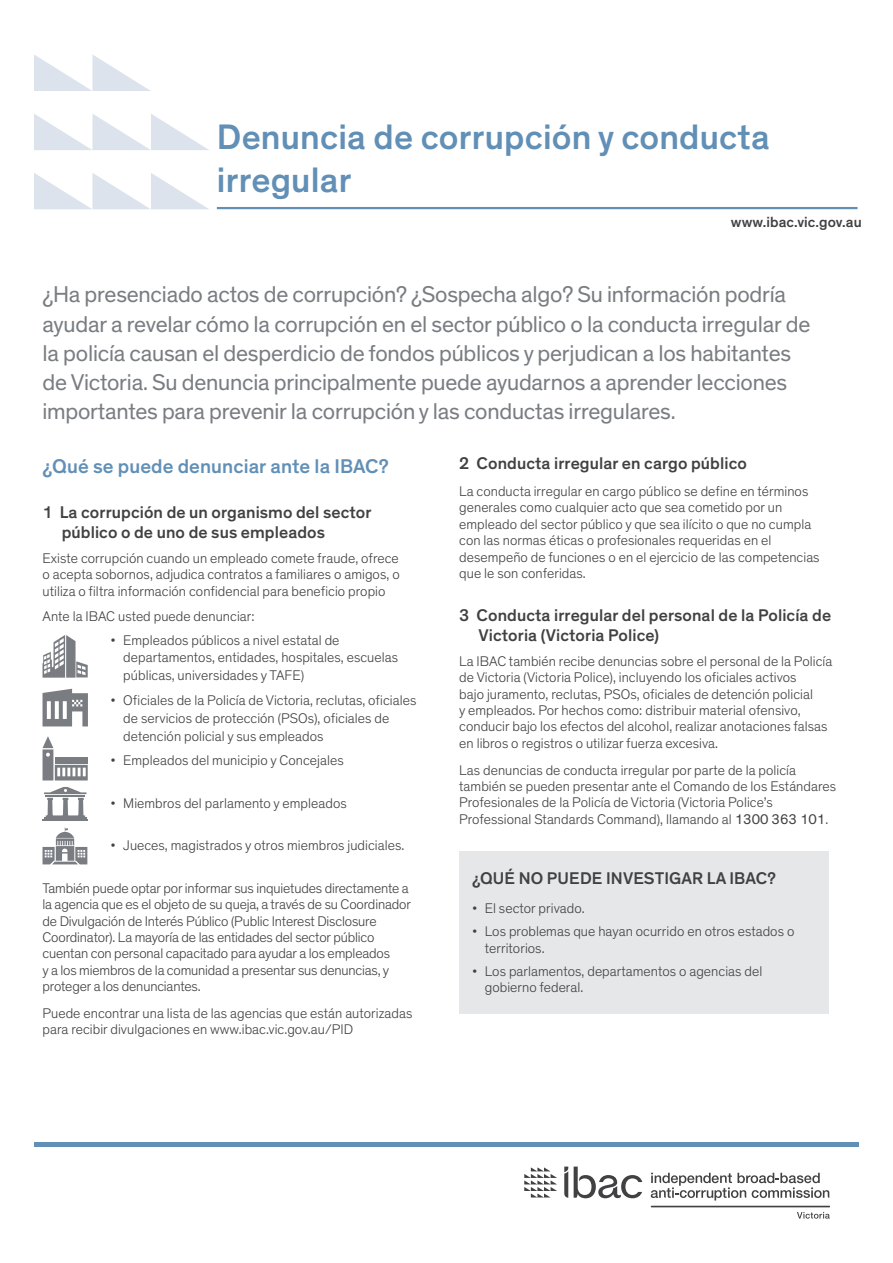
<style>
.page{position:relative;width:893px;height:1263px;background:#fff}
.page>*{position:absolute;margin:0;border:0;box-sizing:border-box;transform-origin:0 0}
.t1{font:500 36px/43.2px "Theinhardt";letter-spacing:.005em;color:#618fb6}
.t2{font:23.25px/29.2px "Theinhardt";letter-spacing:-.01em;color:#797d82}
.t3{font:500 20.25px "Theinhardt";letter-spacing:.005em;color:#618fb6}
.t4{font:500 17.25px/20px "Theinhardt";letter-spacing:.005em;color:#414042}
.t5{font:500 15px "Theinhardt";letter-spacing:.005em;color:#414042}
.t6{font:300 14.25px/16.4px "Theinhardt";letter-spacing:.005em;color:#414042}
.s1{font-weight:400}
</style>
<div class="page">
<svg style="left:651px;top:1172px;width:178px;height:28px"></svg>
<svg style="left:574px;top:1166px;width:68px;height:32px"></svg>
<svg style="left:564px;top:1166px;width:4px;height:32px"></svg>
<svg style="left:524px;top:1167px;width:33px;height:30px"></svg>
<svg style="left:797px;top:1212px;width:33px;height:6px"></svg>
<hr style="left:651px;top:1206px;width:179px;height:1px;background:#414042">
<div style="left:34px;top:1142px;width:825px;height:5px;background:#618fb6"></div>
<svg style="left:34px;top:55px;width:116px;height:36px"></svg>
<svg style="left:34px;top:114px;width:175px;height:36px"></svg>
<svg style="left:34px;top:173px;width:174px;height:36px"></svg>
<hr style="left:217px;top:207px;width:640px;height:2px;background:#618fb6">
<div style="left:459px;top:851px;width:370px;height:162px;background:#e6e7e8"></div>
<svg style="left:43px;top:736px;width:45px;height:44px"></svg>
<svg style="left:43px;top:635px;width:45px;height:43px"></svg>
<svg style="left:43px;top:689px;width:45px;height:37px"></svg>
<svg style="left:43px;top:827px;width:44px;height:37px"></svg>
<hr style="left:44px;top:817px;width:42px;height:2px;background:#797d82">
<hr style="left:43px;top:820px;width:45px;height:1px;background:#797d82">
<svg style="left:44px;top:787px;width:42px;height:30px"></svg>
<h1 class="t1" style="left:217px;top:116px;width:554px">Denuncia de corrupción y conducta irregular</h1>
<p class="t5" style="left:731px;top:213px;width:132px">www.ibac.vic.gov.au</p>
<p class="t2" style="left:43px;top:281px;width:769px">¿Ha presenciado actos de corrupción? ¿Sospecha algo? Su información podría ayudar a revelar cómo la corrupción en el sector público o la conducta irregular de la policía causan el desperdicio de fondos públicos y perjudican a los habitantes de Victoria. Su denuncia principalmente puede ayudarnos a aprender lecciones importantes para prevenir la corrupción y las conductas irregulares.</p>
<h3 class="t3" style="left:43px;top:454px;width:348px">¿Qué se puede denunciar ante la IBAC?</h3>
<p class="t4" style="left:62px;top:503px;width:311px;text-indent:-19px">1 La corrupción de un organismo del sector público o de uno de sus empleados</p>
<p class="t6" style="left:43px;top:550px;width:359px;text-align:justify">Existe corrupción cuando un empleado comete fraude, ofrece o acepta sobornos, adjudica contratos a familiares o amigos, o utiliza o filtra información confidencial para beneficio propio</p>
<p class="t6" style="left:43px;top:608px;width:214px">Ante la IBAC usted puede denunciar:</p>
<p class="t4" style="left:459px;top:454px;width:289px">2 Conducta irregular en cargo público</p>
<p class="t6" style="left:459px;top:483px;width:362px">La conducta irregular en cargo público se define en términos generales como cualquier acto que sea cometido por un empleado del sector público y que sea ilícito o que no cumpla con las normas éticas o profesionales requeridas en el desempeño de funciones o en el ejercicio de las competencias que le son conferidas.</p>
<p class="t4" style="left:478px;top:606px;width:354px;text-indent:-19px">3 Conducta irregular del personal de la Policía de<br>Victoria (Victoria Police)</p>
<p class="t6" style="left:459px;top:653px;width:375px">La IBAC también recibe denuncias sobre el personal de la Policía de Victoria (Victoria Police), incluyendo los oficiales activos<br>bajo juramento, reclutas, PSOs, oficiales de detención policial<br>y empleados. Por hechos como: distribuir material ofensivo, conducir bajo los efectos del alcohol, realizar anotaciones falsas en libros o registros o utilizar fuerza excesiva.</p>
<p class="t6" style="left:459px;top:762px;width:378px">Las denuncias de conducta irregular por parte de la policía también se pueden presentar ante el Comando de los Estándares Profesionales de la Policía de Victoria (Victoria Police’s Professional Standards Command), llamando al <span class="s1">1300 363 101</span>.</p>
<p class="t6" style="left:123px;top:631px;width:276px;line-height:17.9px;text-indent:-13px">• Empleados públicos a nivel estatal de departamentos, entidades, hospitales, escuelas públicas, universidades y TAFE)</p>
<p class="t6" style="left:123px;top:691px;width:295px;line-height:17.9px;text-indent:-13px">• Oficiales de la Policía de Victoria, reclutas, oficiales de servicios de protección (PSOs), oficiales de detención policial y sus empleados</p>
<p class="t6" style="left:111px;top:753px;width:235px">• Empleados del municipio y Concejales</p>
<p class="t6" style="left:111px;top:795px;width:238px">• Miembros del parlamento y empleados</p>
<p class="t6" style="left:111px;top:838px;width:295px">• Jueces, magistrados y otros miembros judiciales.</p>
<p class="t6" style="left:43px;top:880px;width:370px">También puede optar por informar sus inquietudes directamente a la agencia que es el objeto de su queja, a través de su Coordinador de Divulgación de Interés Público (Public Interest Disclosure Coordinator). La mayoría de las entidades del sector público cuentan con personal capacitado para ayudar a los empleados<br>y a los miembros de la comunidad a presentar sus denuncias, y proteger a los denunciantes.</p>
<p class="t6" style="left:43px;top:1005px;width:371px">Puede encontrar una lista de las agencias que están autorizadas para recibir divulgaciones en www.ibac.vic.gov.au/PID</p>
<p class="t4" style="left:472px;top:868px;width:305px">¿QUÉ NO PUEDE INVESTIGAR LA IBAC?</p>
<p class="t6" style="left:472px;top:900px;width:114px">• El sector privado.</p>
<p class="t6" style="left:485px;top:924px;width:311px;text-indent:-13px">• Los problemas que hayan ocurrido en otros estados o territorios.</p>
<p class="t6" style="left:485px;top:963px;width:279px;text-indent:-13px">• Los parlamentos, departamentos o agencias del gobierno federal.</p>
</div>
